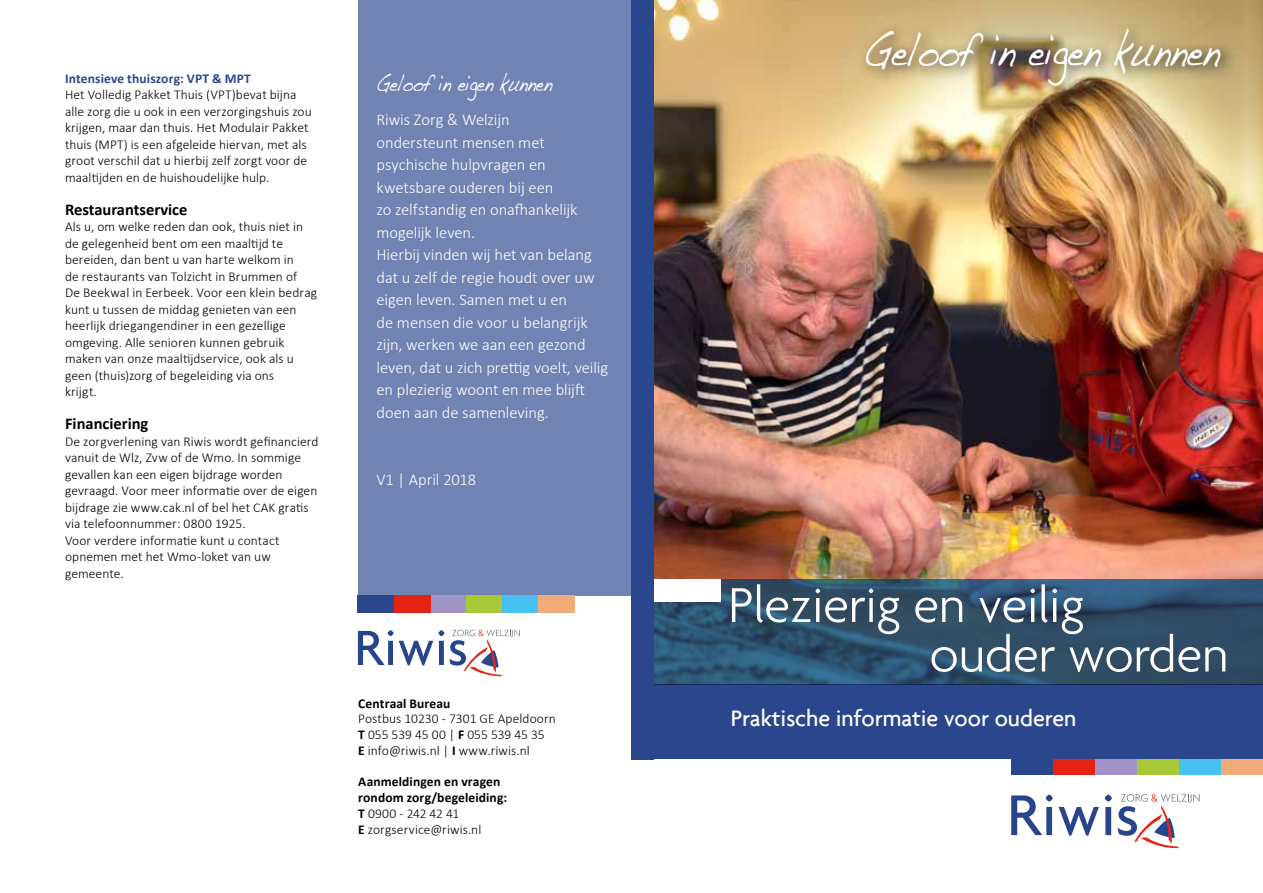
<style>
.page{position:relative;width:1263px;height:893px;background:#fff}
.page>*{position:absolute;margin:0;border:0;box-sizing:border-box;transform-origin:0 0}
.t1{font:300 52.8px/49.5px "Agenda";color:#fff}
.t2{font:42.45px "Dakota";letter-spacing:-.02em;color:#fff;scale:.68 1}
.t3{font:500 24px "Agenda";color:#fff}
.t4{font:21px "Dakota";letter-spacing:-.02em;color:#fff;scale:.68 1}
.t5{font:300 16.5px/22.5px "Calibri";letter-spacing:-.005em;color:#fff}
.t6{font:700 16.5px "Calibri";color:#000}
.t7{font:300 13.5px/16.5px "Calibri";letter-spacing:.005em;color:#000}
.t8{font:700 13.5px/15.8px "Calibri";letter-spacing:.01em;color:#000}
.t9{font:700 13.5px "Calibri";letter-spacing:.01em;color:#2a468c}
.s1{font-weight:700}
.s2{font-weight:300}
</style>
<div class="page">
<img style="left:654px;top:0;width:609px;height:579px">
<svg style="left:1011px;top:795px;width:88px;height:41px"></svg>
<svg style="left:1105px;top:794px;width:94px;height:55px"></svg>
<div style="left:1095px;top:759px;width:42px;height:16px;background:#a294c7"></div>
<div style="left:1137px;top:759px;width:42px;height:16px;background:#aac939"></div>
<div style="left:1179px;top:759px;width:42px;height:16px;background:#47c1f1"></div>
<div style="left:1011px;top:759px;width:42px;height:16px;background:#2a468c"></div>
<div style="left:1053px;top:759px;width:42px;height:16px;background:#e42313"></div>
<div style="left:1221px;top:759px;width:42px;height:16px;background:#f1ac79"></div>
<div style="left:654px;top:685px;width:609px;height:74px;background:#2a468c"></div>
<svg style="left:654px;top:579px;width:609px;height:106px;background:#2f506b"></svg>
<div style="left:654px;top:579px;width:67px;height:23px;background:#fff"></div>
<div style="left:358px;top:0;width:273px;height:595px;background:#7183b2"></div>
<div style="left:631px;top:0;width:23px;height:759px;background:#2a468c"></div>
<div style="left:430px;top:595px;width:36px;height:18px;background:#a294c7"></div>
<div style="left:466px;top:595px;width:36px;height:18px;background:#aac939"></div>
<div style="left:502px;top:595px;width:36px;height:18px;background:#47c1f1"></div>
<div style="left:358px;top:595px;width:36px;height:18px;background:#2a468c"></div>
<div style="left:394px;top:595px;width:36px;height:18px;background:#e42313"></div>
<div style="left:538px;top:595px;width:36px;height:18px;background:#f1ac79"></div>
<svg style="left:358px;top:630px;width:162px;height:47px"></svg>
<div style="left:859px;top:21px;width:377px;height:80px;background:#000;opacity:.75"></div>
<p class="t9" style="left:65px;top:69px;width:187px">Intensieve thuiszorg: VPT &amp; MPT</p>
<p class="t7" style="left:65px;top:86px;width:248px">Het Volledig Pakket Thuis (VPT)bevat bijna alle zorg die u ook in een verzorgingshuis zou krijgen, maar dan thuis. Het Modulair Pakket thuis (MPT) is een afgeleide hiervan, met als groot verschil dat u hierbij zelf zorgt voor de maaltijden en de huishoudelijke hulp.</p>
<p class="t6" style="left:65px;top:198px;width:124px">Restaurantservice</p>
<p class="t7" style="left:65px;top:218px;width:254px">Als u, om welke reden dan ook, thuis niet in de gelegenheid bent om een maaltijd te bereiden, dan bent u van harte welkom in<br>de restaurants van Tolzicht in Brummen of<br>De Beekwal in Eerbeek. Voor een klein bedrag kunt u tussen de middag genieten van een heerlijk driegangendiner in een gezellige omgeving. Alle senioren kunnen gebruik maken van onze maaltijdservice, ook als u geen (thuis)zorg of begeleiding via ons<br>krijgt.</p>
<p class="t6" style="left:65px;top:413px;width:85px">Financiering</p>
<p class="t7" style="left:65px;top:432px;width:255px">De zorgverlening van Riwis wordt gefinancierd vanuit de Wlz, Zvw of de Wmo. In sommige gevallen kan een eigen bijdrage worden gevraagd. Voor meer informatie over de eigen bijdrage zie www.cak.nl of bel het CAK gratis via telefoonnummer: 0800 1925.<br>Voor verdere informatie kunt u contact opnemen met het Wmo-loket van uw gemeente.</p>
<h3 class="t4" style="left:376px;top:70px;width:260px">Geloof in eigen kunnen</h3>
<p class="t5" style="left:377px;top:108px;width:233px">Riwis Zorg &amp; Welzijn<br>ondersteunt mensen met psychische hulpvragen en kwetsbare ouderen bij een<br>zo zelfstandig en onafhankelijk mogelijk leven.<br>Hierbij vinden wij het van belang dat u zelf de regie houdt over uw eigen leven. Samen met u en<br>de mensen die voor u belangrijk zijn, werken we aan een gezond leven, dat u zich prettig voelt, veilig en plezierig woont en mee blijft doen aan de samenleving.</p>
<p class="t5" style="left:377px;top:468px;width:101px">V1 | April 2018</p>
<p class="t8" style="left:358px;top:695px;width:94px">Centraal Bureau</p>
<p class="t7" style="left:358px;top:710px;width:199px;line-height:15.8px">Postbus 10230 - 7301 GE Apeldoorn<br><span class="s1">T</span> 055 539 45 00 | <span class="s1">F</span> 055 539 45 35<br><span class="s1">E</span> info@riwis.nl | <span class="s1">I</span> www.riwis.nl</p>
<p class="t8" style="left:358px;top:774px;width:150px">Aanmeldingen en vragen rondom zorg/begeleiding:<br>T <span class="s2">0900 - 242 42 41<br></span>E <span class="s2">zorgservice@riwis.nl</span></p>
<h2 class="t2" style="left:864px;top:23px;width:525px">Geloof in eigen kunnen</h2>
<h1 class="t1" style="left:929px;top:579px;width:300px;text-indent:-201px">Plezierig en veilig<br>ouder worden</h1>
<h3 class="t3" style="left:731px;top:704px;width:347px">Praktische informatie voor ouderen</h3>
</div>
